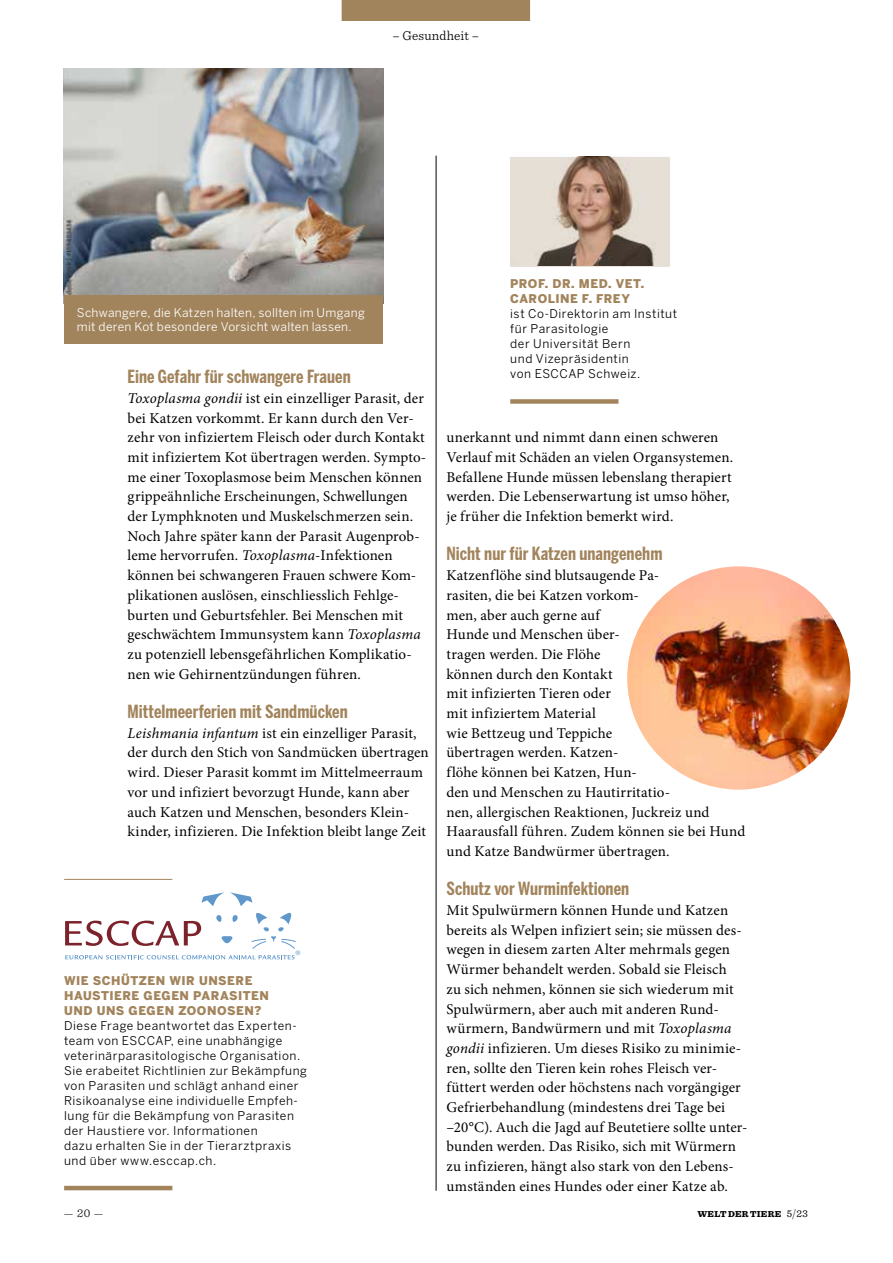
<style>
.page{position:relative;width:893px;height:1263px;background:#fff}
.page>*{position:absolute;margin:0;border:0;box-sizing:border-box;transform-origin:0 0}
.t1{font:700 18px "Benton Sans Comp";letter-spacing:.005em;color:#a2845c}
.t2{font:15px/19.6px "Minion Pro";letter-spacing:.005em;color:#000}
.t3{font:300 13.5px "Sentinel";letter-spacing:.01em;color:#000}
.t4{font:12px/15px "Benton Sans";letter-spacing:.045em;color:#000}
.t5{font:900 12px/15px "Benton Sans";letter-spacing:.04em;color:#a2845c}
.t6{font:12px/13.5px "Benton Sans";letter-spacing:.025em;color:#fff}
.t7{font:12px "Minion Pro Disp";color:#000}
.t8{font:900 9px "Sentinel";letter-spacing:.035em;color:#000}
.t9{font:300 6.3px "Frutiger";color:#6098cb}
.s1{font-style:italic}
.s2{font-family:"Sentinel";font-weight:300}
.s3{font-weight:400;font-size:10.5px}
.s4{font-weight:400;font-size:11.25px}
</style>
<div class="page">
<div style="left:342px;top:0;width:188px;height:21px;background:#a2845c"></div>
<img style="left:64px;top:68px;width:319px;height:227px">
<hr style="left:436px;top:156px;width:1px;height:1035px;background:#000">
<div style="left:64px;top:295px;width:319px;height:49px;background:#a2845c"></div>
<hr style="left:64px;top:879px;width:108px;height:1px;background:#a2845c">
<hr style="left:64px;top:1186px;width:108px;height:4px;background:#a2845c">
<div style="left:510px;top:399px;width:108px;height:5px;background:#a2845c"></div>
<svg style="left:65px;top:955px;width:230px;height:4px"></svg>
<svg style="left:65px;top:920px;width:136px;height:26px"></svg>
<svg style="left:230px;top:892px;width:22px;height:14px"></svg>
<svg style="left:201px;top:892px;width:23px;height:14px"></svg>
<svg style="left:251px;top:912px;width:45px;height:37px"></svg>
<svg style="left:221px;top:936px;width:12px;height:8px"></svg>
<svg style="left:232px;top:915px;width:6px;height:7px"></svg>
<svg style="left:216px;top:915px;width:6px;height:7px"></svg>
<svg style="left:510px;top:157px;width:160px;height:109px;background:#bdac9f"></svg>
<img style="left:627px;top:566px;width:223px;height:224px;border-radius:112px">
<p class="t3" style="left:393px;top:25px;width:88px">– Gesundheit –</p>
<p class="t6" style="left:77px;top:306px;width:289px">Schwangere, die Katzen halten, sollten im Umgang mit deren Kot besondere Vorsicht walten lassen.</p>
<p class="t1" style="left:128px;top:366px;width:225px">Eine Gefahr für schwangere Frauen</p>
<p class="t2" style="left:128px;top:388px;width:300px"><span class="s1">Toxoplasma gondii</span> ist ein einzelliger Parasit, der bei Katzen vorkommt. Er kann durch den Ver&shy;zehr von infiziertem Fleisch oder durch Kontakt mit infiziertem Kot übertragen werden. Sympto&shy;me einer Toxoplasmose beim Menschen können grippeähnliche Erscheinungen, Schwellungen der Lymphknoten und Muskelschmerzen sein.<br>Noch Jahre später kann der Parasit Augenprob&shy;leme hervorrufen. <span class="s1">Toxoplasma</span>-Infektionen können bei schwangeren Frauen schwere Kom&shy;plikationen auslösen, einschliesslich Fehlge&shy;burten und Geburtsfehler. Bei Menschen mit geschwächtem Immunsystem kann <span class="s1">Toxoplasma </span>zu potenziell lebensgefährlichen Komplikatio&shy;nen wie Gehirnentzündungen führen.</p>
<p class="t1" style="left:128px;top:701px;width:222px">Mittelmeerferien mit Sandmücken</p>
<p class="t2" style="left:128px;top:723px;width:303px"><span class="s1">Leishmania infantum</span> ist ein einzelliger Parasit, der durch den Stich von Sandmücken übertragen wird. Dieser Parasit kommt im Mittelmeerraum vor und infiziert bevorzugt Hunde, kann aber auch Katzen und Menschen, besonders Klein&shy;kinder, infizieren. Die Infektion bleibt lange Zeit</p>
<p class="t9" style="left:295px;top:949px;width:7px">®</p>
<p class="t5" style="left:64px;top:972px;width:206px">WIE SCHÜTZEN WIR UNSERE<br>HAUSTIERE GEGEN PARASITEN<br>UND UNS GEGEN ZOONOSEN?</p>
<p class="t4" style="left:64px;top:1018px;width:244px">Diese Frage beantwortet das Experten&shy;team von ESCCAP, eine unabhängige veterinärparasitologische Organisation.<br>Sie erabeitet Richtlinien zur Bekämpfung von Parasiten und schlägt anhand einer Risikoanalyse eine individuelle Empfeh&shy;lung für die Bekämpfung von Parasiten der Haustiere vor. Informationen<br>dazu erhalten Sie in der Tierarztpraxis und über www.esccap.ch.</p>
<p class="t5" style="left:510px;top:276px;width:136px">PROF. DR. MED. VET.<br>CAROLINE F. FREY</p>
<p class="t4" style="left:510px;top:306px;width:168px">ist Co-Direktorin am Institut für Parasitologie<br>der Universität Bern<br>und Vizepräsidentin<br>von ESCCAP Schweiz.</p>
<p class="t2" style="left:446px;top:428px;width:288px">unerkannt und nimmt dann einen schweren Verlauf mit Schäden an vielen Organsystemen.<br>Befallene Hunde müssen lebenslang therapiert werden. Die Lebenserwartung ist umso höher, je früher die Infektion bemerkt wird.</p>
<p class="t1" style="left:446px;top:543px;width:217px">Nicht nur für Katzen unangenehm</p>
<p class="t2" style="left:446px;top:566px;width:300px">Katzenflöhe sind blutsaugende Pa-<br>rasiten, die bei Katzen vorkom-<br>men, aber auch gerne auf<br>Hunde und Menschen über-<br>tragen werden. Die Flöhe<br>können durch den Kontakt<br>mit infizierten Tieren oder<br>mit infiziertem Material<br>wie Bettzeug und Teppiche<br>übertragen werden. Katzen-<br>flöhe können bei Katzen, Hun-<br>den und Menschen zu Hautirritatio-<br>nen, allergischen Reaktionen, Juckreiz und<br>Haarausfall führen. Zudem können sie bei Hund und Katze Bandwürmer übertragen.</p>
<p class="t1" style="left:446px;top:878px;width:184px">Schutz vor Wurminfektionen</p>
<p class="t2" style="left:446px;top:900px;width:303px">Mit Spulwürmern können Hunde und Katzen bereits als Welpen infiziert sein; sie müssen des&shy;wegen in diesem zarten Alter mehrmals gegen Würmer behandelt werden. Sobald sie Fleisch<br>zu sich nehmen, können sie sich wiederum mit Spulwürmern, aber auch mit anderen Rund&shy;würmern, Bandwürmern und mit <span class="s1">Toxoplasma gondii</span> infizieren. Um dieses Risiko zu minimie&shy;ren, sollte den Tieren kein rohes Fleisch ver&shy;füttert werden oder höchstens nach vorgängiger Gefrierbehandlung (mindestens drei Tage bei –20°C). Auch die Jagd auf Beutetiere sollte unter&shy;bunden werden. Das Risiko, sich mit Würmern zu infizieren, hängt also stark von den Lebens&shy;umständen eines Hundes oder einer Katze ab.</p>
<p class="t7" style="left:64px;top:1206px;width:41px">— <span class="s2">20</span> —</p>
<p class="t8" style="left:697px;top:1207px;width:112px">WELT DER TIERE <span class="s3">5</span><span class="s4">/</span><span class="s3">23</span></p>
</div>
